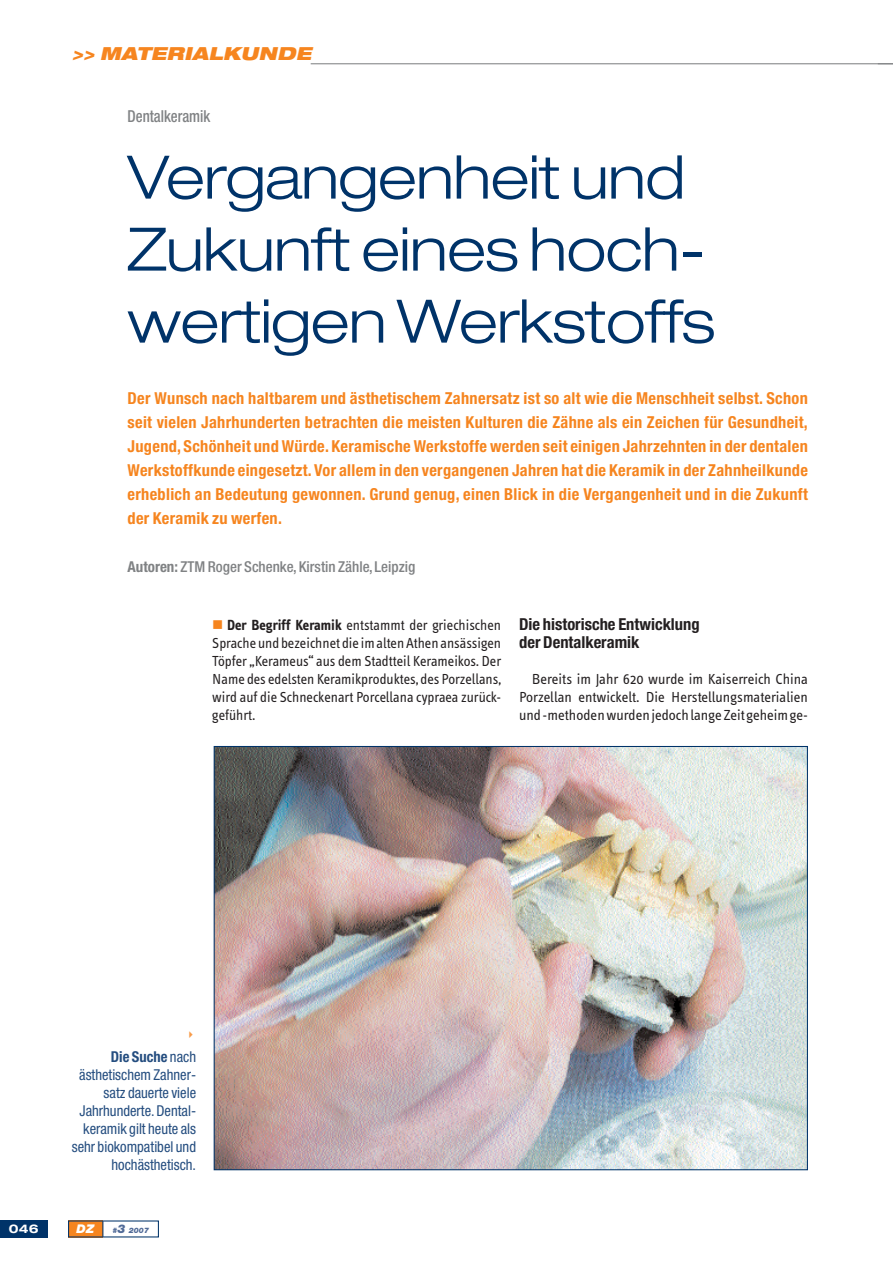
<style>
.page{position:relative;width:893px;height:1263px;background:#fff}
.page>*{position:absolute;margin:0;border:0;box-sizing:border-box;transform-origin:0 0}
.t1{font:300 expanded 60px/72px "Helvetica Neue";letter-spacing:-.01em;color:#003369}
.t2{font:italic 900 expanded 18px "Helvetica Neue";letter-spacing:.015em;color:#f6851f}
.t3{font:700 condensed 16.5px/24px "Helvetica Neue";letter-spacing:.02em;color:#f6851f;text-align:justify}
.t4{font:700 condensed 16.5px/18px "Helvetica Neue";color:#231f20}
.t5{font:500 condensed 16.5px "Helvetica Neue";color:#808284;scale:.9 1}
.t6{font:15px/18px "Info Text";color:#231f20;text-align:justify}
.t7{font:condensed 15px/18px "Helvetica Neue";color:#244d7f;text-align:right}
.t8{font:500 condensed 15px "Helvetica Neue";color:#808284}
.t9{font:700 expanded 12px "Helvetica Neue";color:#fff}
.t10{font:italic 900 12px "Helvetica Neue";color:#fff}
.t11{font:italic 900 7.5px "Helvetica Neue";color:#516b98}
.s1{font-weight:700}
.s2{font-size:12px}
</style>
<div class="page">
<hr style="left:311px;top:63px;width:582px;height:1px;background:#808284">
<div style="left:68px;top:1220px;width:35px;height:17px;background:#f6851f"></div>
<div style="left:0;top:1220px;width:48px;height:17px;background:#003369"></div>
<svg style="left:102px;top:1221px;width:1px;height:16px"></svg>
<img style="left:216px;top:748px;width:590px;height:420px">
<p class="t2" style="left:72px;top:46px;width:244px">&gt;&gt; MATERIALKUNDE</p>
<p class="t5" style="left:128px;top:111px;width:94px">Dentalkeramik</p>
<h1 class="t1" style="left:128px;top:147px;width:589px">Vergangenheit und<br>Zukunft eines hoch&shy;wertigen Werkstoffs</h1>
<p class="t3" style="left:128px;top:388px;width:682px">Der Wunsch nach haltbarem und ästhetischem Zahnersatz ist so alt wie die Menschheit selbst. Schon seit vielen Jahrhunderten betrachten die meisten Kulturen die Zähne als ein Zeichen für Gesundheit, Jugend, Schönheit und Würde. Keramische Werkstoffe werden seit einigen Jahrzehnten in der dentalen Werkstoffkunde eingesetzt. Vor allem in den vergangenen Jahren hat die Keramik in der Zahnheilkunde erheblich an Bedeutung gewonnen. Grund genug, einen Blick in die Vergangenheit und in die Zukunft der Keramik zu werfen.</p>
<p class="t8" style="left:128px;top:561px;width:289px"><span class="s1">Autoren:</span> ZTM Roger Schenke, Kirstin Zähle, Leipzig</p>
<p class="t6" style="left:212px;top:618px;width:290px;text-indent:15px"><span class="s1">Der Begriff Keramik</span> entstammt der griechischen Sprache und bezeichnet die im alten Athen ansässigen Töpfer „Kerameus“ aus dem Stadtteil Kerameikos. Der Name des edelsten Keramikproduktes, des Porzellans, wird auf die Schneckenart Porcellana cypraea zurück&shy;geführt.</p>
<p class="t4" style="left:519px;top:617px;width:182px">Die historische Entwicklung der Dentalkeramik</p>
<p class="t6" style="left:519px;top:672px;width:290px;text-indent:13px">Bereits im Jahr 620 wurde im Kaiserreich China Porzellan entwickelt. Die Herstellungsmaterialien und -methoden wurden jedoch lange Zeit geheim ge-</p>
<p class="t7" style="left:72px;top:1049px;width:126px"><span class="s1">Die Suche</span> nach ästhetischem Zahner&shy;satz dauerte viele<br>Jahrhunderte. Dental&shy;keramik gilt heute als sehr biokompatibel und hochästhetisch.</p>
<p class="t9" style="left:9px;top:1224px;width:31px">046</p>
<p class="t10" style="left:77px;top:1224px;width:19px">DZ</p>
<p class="t11" style="left:112px;top:1227px;width:38px">#<span class="s2">3</span> 2007</p>
</div>
